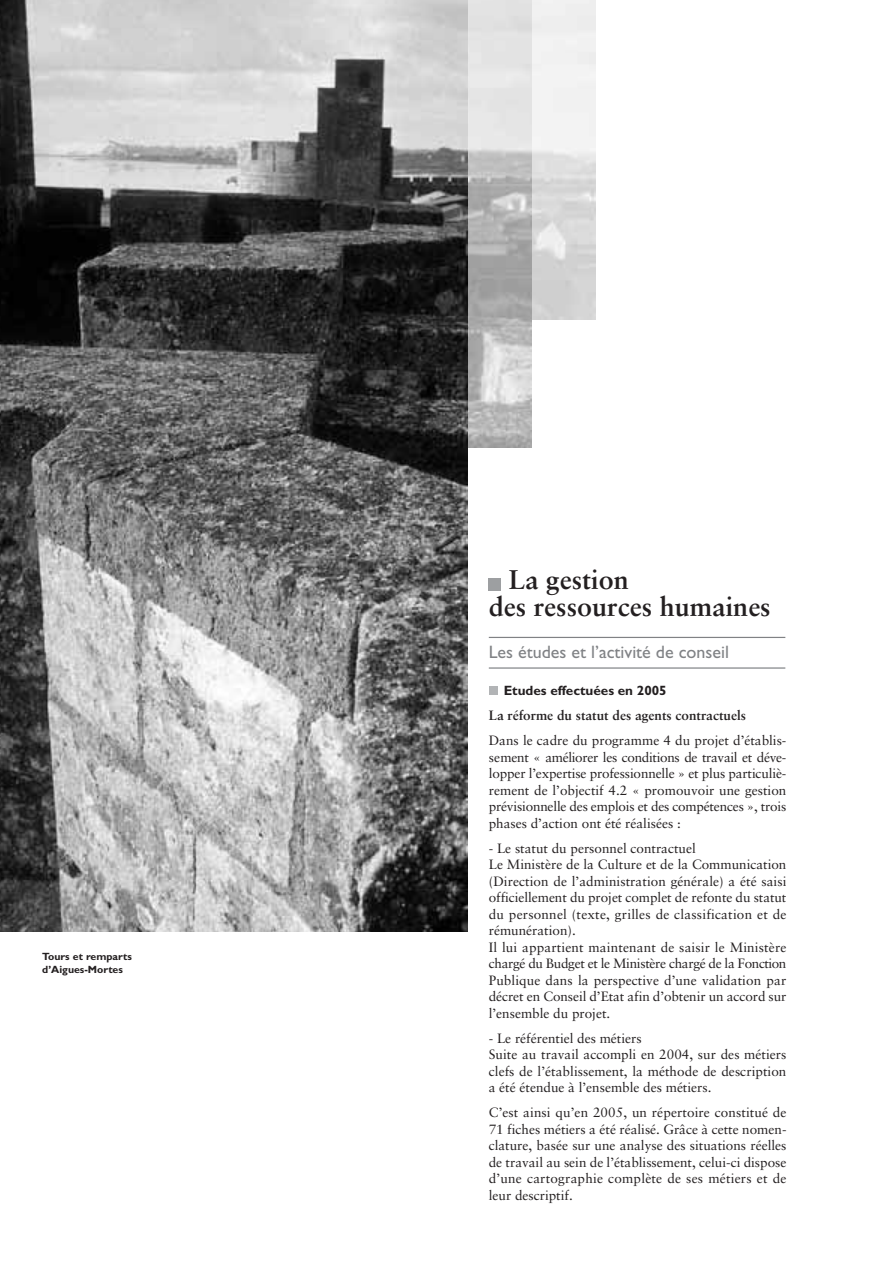
<style>
.page{position:relative;width:893px;height:1263px;background:#fff}
.page>*{position:absolute;margin:0;border:0;box-sizing:border-box;transform-origin:0 0}
.t1{font:700 27px/27px "Sabon";color:#231f20}
.t2{font:18px "Gill Sans";color:#808285}
.t3{font:13.5px/16.5px "Sabon";color:#231f20;text-align:justify}
.t4{font:700 13.5px "Sabon";color:#231f20}
.t5{font:700 13.5px "Gill Sans";color:#231f20}
.t6{font:700 10.5px/12.6px "Gill Sans";color:#231f20}
</style>
<div class="page">
<img style="left:531px;top:1px;width:64px;height:319px">
<img style="left:468px;top:1px;width:63px;height:446px">
<div style="left:489px;top:578px;width:12px;height:13px;background:#9d9fa1"></div>
<hr style="left:489px;top:667px;width:296px;height:2px;background:#808285">
<hr style="left:489px;top:637px;width:296px;height:1px;background:#808285">
<div style="left:489px;top:687px;width:8px;height:8px;background:#b2b4b6"></div>
<img style="left:0;top:1px;width:468px;height:931px">
<p class="t6" style="left:42px;top:952px;width:91px">Tours et remparts d’Aigues-Mortes</p>
<h1 class="t1" style="left:489px;top:569px;width:283px;text-indent:20px">La gestion<br>des ressources humaines</h1>
<h2 class="t2" style="left:489px;top:645px;width:242px">Les études et l’activité de conseil</h2>
<p class="t5" style="left:504px;top:686px;width:165px">Etudes effectuées en 2005</p>
<p class="t4" style="left:489px;top:710px;width:259px">La réforme du statut des agents contractuels</p>
<p class="t3" style="left:489px;top:733px;width:299px">Dans le cadre du programme 4 du projet d’établis&shy;sement « améliorer les conditions de travail et déve&shy;lopper l’expertise professionnelle » et plus particuliè&shy;rement de l’objectif 4.2 « promouvoir une gestion prévisionnelle des emplois et des compétences », trois phases d’action ont été réalisées :</p>
<p class="t3" style="left:489px;top:841px;width:299px;text-align:left">- Le statut du personnel contractuel<br>Le Ministère de la Culture et de la Communication (Direction de l’administration générale) a été saisi officiellement du projet complet de refonte du statut du personnel (texte, grilles de classification et de rémunération).<br>Il lui appartient maintenant de saisir le Ministère chargé du Budget et le Ministère chargé de la Fonction Publique dans la perspective d’une validation par décret en Conseil d’Etat afin d’obtenir un accord sur l’ensemble du projet.</p>
<p class="t3" style="left:489px;top:1031px;width:299px;text-align:left">- Le référentiel des métiers<br>Suite au travail accompli en 2004, sur des métiers clefs de l’établissement, la méthode de description a été étendue à l’ensemble des métiers.</p>
<p class="t3" style="left:489px;top:1105px;width:299px">C’est ainsi qu’en 2005, un répertoire constitué de 71 fiches métiers a été réalisé. Grâce à cette nomen&shy;clature, basée sur une analyse des situations réelles de travail au sein de l’établissement, celui-ci dispose d’une cartographie complète de ses métiers et de leur descriptif.</p>
</div>
